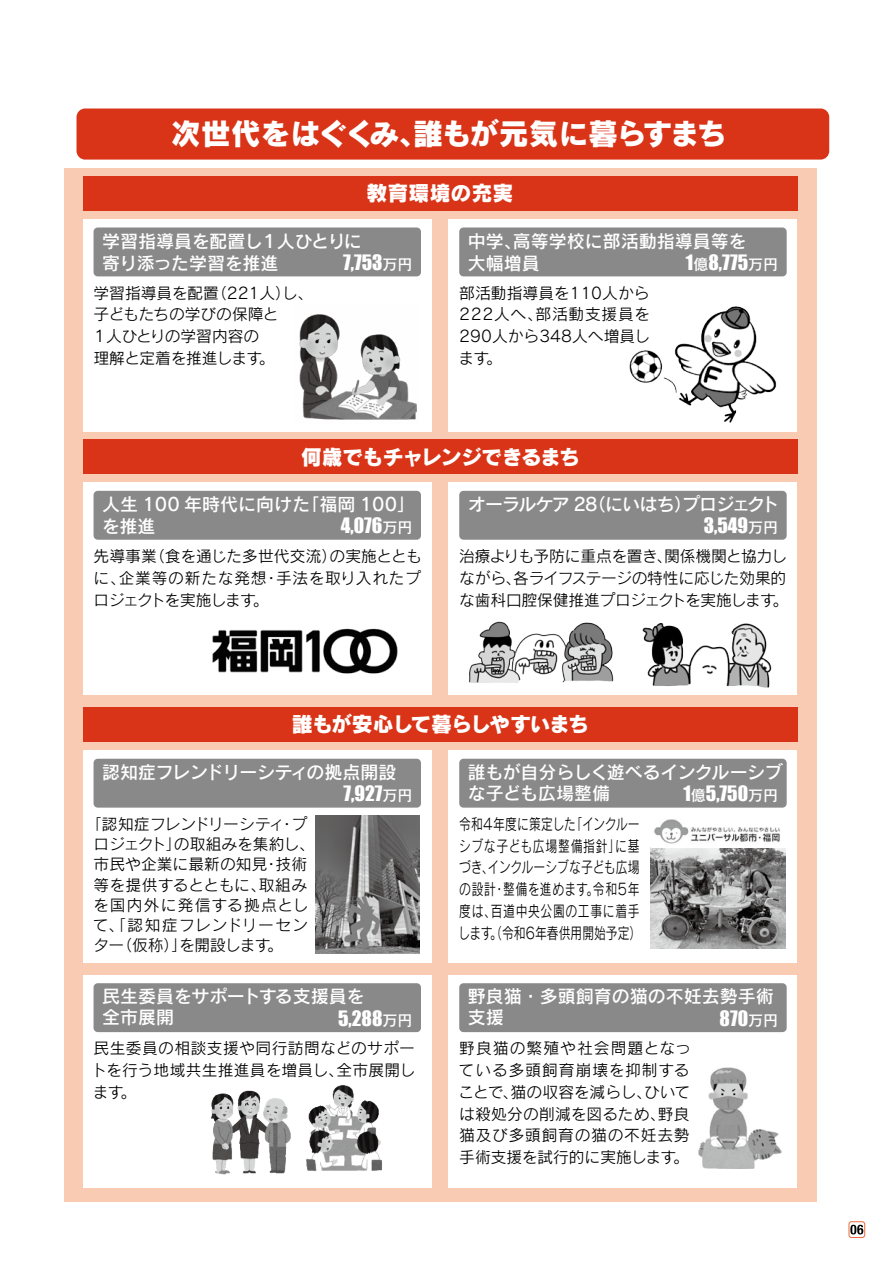
<style>
.page{position:relative;width:893px;height:1263px;background:#fff}
.page>*{position:absolute;margin:0;border:0;box-sizing:border-box;transform-origin:0 0}
.t1{font:30px "Rodin Pro EB";letter-spacing:-.04em;color:#fff}
.t2{font:21px "Rodin Pro EB";letter-spacing:-.07em;color:#fff}
.t3{font:21px "Rodin Pro EB";letter-spacing:-.04em;color:#fff}
.t4{font:21px "Rodin Pro EB";color:#fff}
.t5{font:19.5px "Impact";color:#fff}
.t6{font:18px/21px "Rodin Pro DB";color:#fff}
.t7{font:18px/22.5px "Rodin Pro DB";letter-spacing:-.02em;color:#fff}
.t8{font:18px "Rodin Pro DB";letter-spacing:-.045em;color:#fff}
.t9{font:18px "Rodin Pro DB";letter-spacing:-.03em;color:#fff}
.t10{font:15.75px/21.8px "Rodin Pro M";color:#000;text-align:justify}
.t11{font:15.75px/21.8px "Rodin Pro M";color:#000;text-align:justify;scale:.75 1}
.s1{font-family:"Rodin Pro DB";font-size:15px}
</style>
<div class="page">
<div style="left:77px;top:109px;width:752px;height:51px;background:#d93417;border-radius:9px"></div>
<div style="left:64px;top:168px;width:752px;height:1033px;background:#f9cbb2"></div>
<div style="left:849px;top:1221px;width:16px;height:17px;border:1px solid #ec693c;border-radius:2px"></div>
<svg style="left:850px;top:1225px;width:13px;height:9px"></svg>
<div style="left:449px;top:219px;width:348px;height:213px;background:#fff"></div>
<div style="left:83px;top:219px;width:349px;height:213px;background:#fff"></div>
<div style="left:449px;top:975px;width:348px;height:212px;background:#fff"></div>
<div style="left:83px;top:975px;width:349px;height:212px;background:#fff"></div>
<div style="left:449px;top:482px;width:348px;height:213px;background:#fff"></div>
<div style="left:83px;top:482px;width:349px;height:213px;background:#fff"></div>
<div style="left:449px;top:750px;width:348px;height:213px;background:#fff"></div>
<div style="left:83px;top:750px;width:349px;height:213px;background:#fff"></div>
<svg style="left:290px;top:707px;width:152px;height:1px"></svg>
<div style="left:83px;top:176px;width:714px;height:34px;background:#d93417"></div>
<div style="left:94px;top:227px;width:327px;height:49px;background:#898989;border-radius:4px"></div>
<div style="left:459px;top:227px;width:328px;height:49px;background:#898989;border-radius:4px"></div>
<div style="left:94px;top:983px;width:327px;height:49px;background:#898989;border-radius:4px"></div>
<div style="left:459px;top:983px;width:328px;height:49px;background:#898989;border-radius:4px"></div>
<div style="left:83px;top:440px;width:714px;height:34px;background:#d93417"></div>
<div style="left:83px;top:708px;width:714px;height:34px;background:#d93417"></div>
<div style="left:94px;top:491px;width:327px;height:49px;background:#898989;border-radius:4px"></div>
<div style="left:459px;top:491px;width:328px;height:49px;background:#898989;border-radius:4px"></div>
<div style="left:94px;top:759px;width:327px;height:49px;background:#898989;border-radius:4px"></div>
<div style="left:459px;top:759px;width:328px;height:49px;background:#898989;border-radius:4px"></div>
<img style="left:299px;top:314px;width:118px;height:106px">
<img style="left:629px;top:306px;width:148px;height:117px">
<img style="left:212px;top:628px;width:186px;height:46px">
<img style="left:528px;top:633px;width:36px;height:50px">
<img style="left:641px;top:623px;width:133px;height:85px">
<img style="left:556px;top:622px;width:58px;height:60px">
<img style="left:469px;top:621px;width:59px;height:62px">
<img style="left:316px;top:815px;width:103px;height:139px">
<img style="left:650px;top:848px;width:136px;height:101px">
<img style="left:654px;top:819px;width:126px;height:25px">
<img style="left:211px;top:1090px;width:80px;height:85px">
<img style="left:306px;top:1085px;width:76px;height:87px">
<img style="left:698px;top:1067px;width:84px;height:101px">
<h1 class="t1" style="left:171px;top:113px;width:558px">次世代をはぐくみ、誰もが元気に暮らすまち</h1>
<h2 class="t4" style="left:367px;top:179px;width:148px">教育環境の充実</h2>
<p class="t7" style="left:102px;top:229px;width:261px">学習指導員を配置し１人ひとりに寄り添った学習を推進</p>
<p class="t6" style="left:468px;top:229px;width:280px;line-height:22.5px">中学、高等学校に部活動指導員等を大幅増員</p>
<p class="t5" style="left:343px;top:247px;width:71px">7,753<span class="s1">万円</span></p>
<p class="t5" style="left:686px;top:247px;width:94px">1<span class="s1">億</span>8,775<span class="s1">万円</span></p>
<p class="t10" style="left:92px;top:281px;width:223px;text-align:left">学習指導員を配置（221人）し、子どもたちの学びの保障と<br>１人ひとりの学習内容の<br>理解と定着を推進します。</p>
<p class="t10" style="left:459px;top:281px;width:193px">部活動指導員を110人から222人へ、部活動支援員を290人から348人へ増員します。</p>
<h2 class="t3" style="left:301px;top:442px;width:281px">何歳でもチャレンジできるまち</h2>
<p class="t6" style="left:102px;top:492px;width:315px;line-height:22.5px">人生 100 年時代に向けた「福岡 100」を推進</p>
<p class="t5" style="left:341px;top:510px;width:73px">4,076<span class="s1">万円</span></p>
<p class="t10" style="left:94px;top:545px;width:330px">先導事業（食を通じた多世代交流）の実施とともに、企業等の新たな発想・手法を取り入れたプロジェクトを実施します。</p>
<p class="t8" style="left:468px;top:492px;width:313px">オーラルケア 28（にいはち）プロジェクト</p>
<p class="t5" style="left:704px;top:510px;width:76px">3,549<span class="s1">万円</span></p>
<p class="t10" style="left:459px;top:545px;width:331px">治療よりも予防に重点を置き、関係機関と協力しながら、各ライフステージの特性に応じた効果的な歯科口腔保健推進プロジェクトを実施します。</p>
<h2 class="t2" style="left:292px;top:710px;width:299px">誰もが安心して暮らしやすいまち</h2>
<p class="t9" style="left:102px;top:760px;width:296px">認知症フレンドリーシティの拠点開設</p>
<p class="t5" style="left:344px;top:778px;width:70px">7,927<span class="s1">万円</span></p>
<p class="t10" style="left:93px;top:813px;width:223px;line-height:20.2px;text-align:left;text-indent:-8px">「認知症フレンドリーシティ・プロジェクト」の取組みを集約し、市民や企業に最新の知見・技術等を提供するとともに、取組みを国内外に発信する拠点として、「認知症フレンドリーセンター（仮称）」を開設します。</p>
<p class="t6" style="left:102px;top:985px;width:264px">民生委員をサポートする支援員を全市展開</p>
<p class="t5" style="left:338px;top:1003px;width:76px">5,288<span class="s1">万円</span></p>
<p class="t10" style="left:91px;top:1037px;width:326px">民生委員の相談支援や同行訪問などのサポートを行う地域共生推進員を増員し、全市展開します。</p>
<p class="t6" style="left:468px;top:761px;width:316px">誰もが自分らしく遊べるインクルーシブな子ども広場整備</p>
<p class="t5" style="left:683px;top:778px;width:96px">1<span class="s1">億</span>5,750<span class="s1">万円</span></p>
<p class="t11" style="left:459px;top:812px;width:245px">令和４年度に策定した「インクルーシブな子ども広場整備指針」に基づき、インクルーシブな子ども広場の設計・整備を進めます。令和５年度は、百道中央公園の工事に着手します。（令和６年春供用開始予定）</p>
<p class="t6" style="left:468px;top:985px;width:307px">野良猫・多頭飼育の猫の不妊去勢手術支援</p>
<p class="t5" style="left:720px;top:1003px;width:60px">870<span class="s1">万円</span></p>
<p class="t10" style="left:459px;top:1037px;width:234px">野良猫の繁殖や社会問題となっている多頭飼育崩壊を抑制することで、猫の収容を減らし、ひいては殺処分の削減を図るため、野良猫及び多頭飼育の猫の不妊去勢手術支援を試行的に実施します。</p>
</div>
